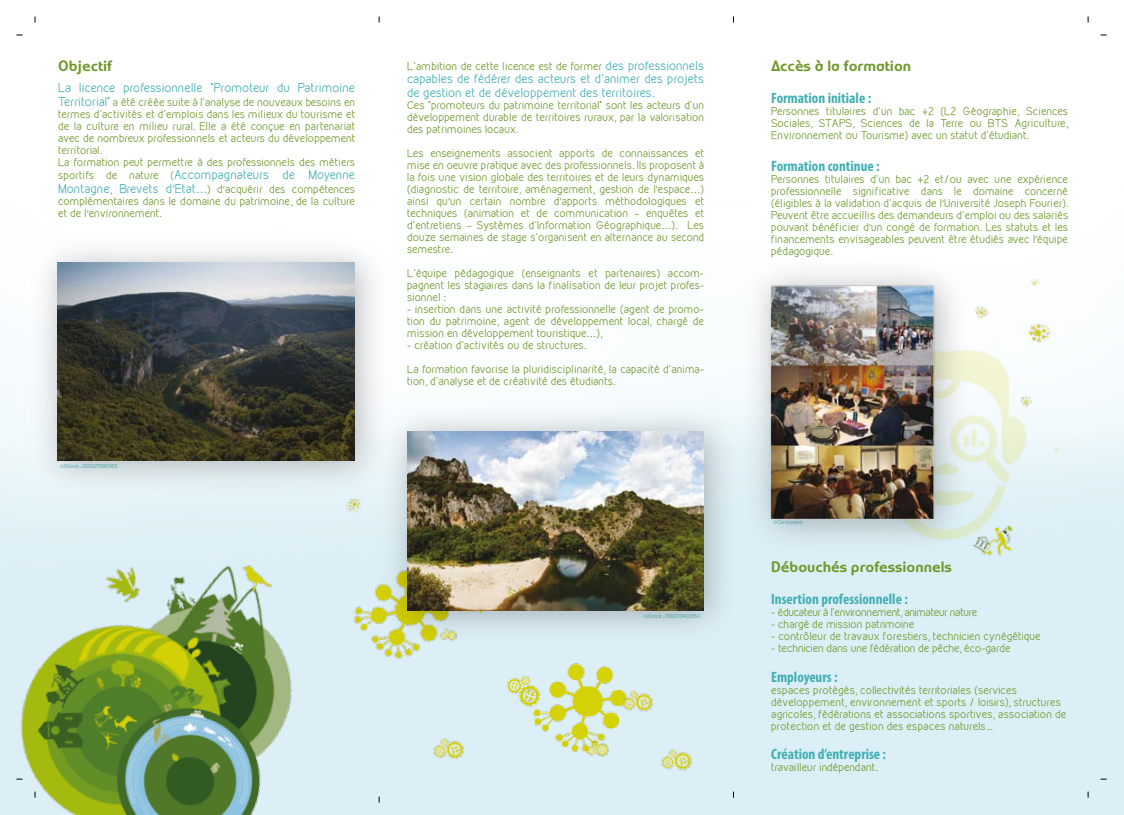
<style>
.page{position:relative;width:1124px;height:815px;background:#fff}
.page>*{position:absolute;margin:0;border:0;box-sizing:border-box;transform-origin:0 0}
.t1{font:700 condensed 15px/32.4px "Myriad Pro";color:#42afb4}
.t2{font:15px "Worldof Water";color:#6f982a}
.t3{font:11.25px/13.5px "Kirvy";letter-spacing:-.01em;color:#42afb4}
.t4{font:10px/12px "Kirvy";color:#6f982a;text-align:justify}
.t5{font:10px "Kirvy";letter-spacing:-.025em;color:#6f982a}
.t6{font:10px "Kirvy";letter-spacing:-.045em;color:#6f982a}
.t7{font:5px "Kirvy";letter-spacing:-.01em;color:#42afb4}
.s1{font-size:11.25px;color:#42afb4}
.s2{font-size:10px;color:#6f982a}
.s3{font-family:"Myriad Pro";font-size:11.25px;color:#42afb4}
.s4{font-family:"Myriad Pro"}
.s5{font-family:"Worldof Water";font-weight:400;font-stretch:normal;color:#6f982a}
</style>
<div class="page">
<img style="left:0;top:21px;width:1123px;height:794px">
<img style="left:654px;top:738px;width:46px;height:46px">
<img style="left:426px;top:727px;width:46px;height:45px">
<div style="left:344px;top:559px;width:114px;height:115px;background:#ddeff6"></div>
<img style="left:1px;top:464px;width:328px;height:351px">
<img style="left:994px;top:350px;width:47px;height:192px">
<img style="left:531px;top:661px;width:97px;height:97px">
<img style="left:994px;top:514px;width:20px;height:42px">
<img style="left:504px;top:672px;width:38px;height:38px">
<img style="left:369px;top:393px;width:380px;height:264px">
<img style="left:408px;top:431px;width:295px;height:180px">
<img style="left:19px;top:224px;width:381px;height:282px">
<img style="left:58px;top:263px;width:296px;height:197px">
<img style="left:615px;top:679px;width:46px;height:46px">
<img style="left:582px;top:733px;width:32px;height:33px">
<img style="left:347px;top:499px;width:13px;height:14px">
<img style="left:725px;top:217px;width:269px;height:358px">
<img style="left:1024px;top:317px;width:30px;height:29px">
<img style="left:972px;top:302px;width:19px;height:18px">
<svg style="left:1029px;top:276px;width:11px;height:11px"></svg>
<img style="left:1018px;top:393px;width:15px;height:15px">
<svg style="left:1053px;top:446px;width:7px;height:7px"></svg>
<p class="t2" style="left:58px;top:57px;width:56px">0bjectif</p>
<p class="t3" style="left:58px;top:81px;width:298px">La licence professionnelle "Promoteur du Patrimoine</p>
<p class="t4" style="left:58px;top:96px;width:299px;text-align:left"><span class="s1">Territorial"</span> a été créée suite à l'analyse de nouveaux besoins en termes d'activités et d'emplois dans les milieux du tourisme et de la culture en milieu rural. Elle a été conçue en partenariat avec de nombreux professionnels et acteurs du développement territorial.<br>La formation peut permettre à des professionnels des métiers</p>
<p class="t3" style="left:58px;top:168px;width:298px"><span class="s2">sportifs de nature (</span>Accompagnateurs de Moyenne</p>
<p class="t4" style="left:58px;top:183px;width:298px"><span class="s1">Montagne, Brevets d</span><span class="s3">’</span><span class="s1">Etat</span><span class="s3">…</span>) d<span class="s4">’</span>acquérir des compétences complémentaires dans le domaine du patrimoine, de la culture et de l<span class="s4">’</span>environnement.</p>
<p class="t7" style="left:61px;top:463px;width:58px"><span class="s4">©</span>iStock_000021586363</p>
<p class="t4" style="left:407px;top:60px;width:298px">L'ambition de cette licence est de former <span class="s1">des professionnels</span></p>
<p class="t3" style="left:407px;top:72px;width:298px">capables de fédérer des acteurs et d'animer des projets de gestion et de développement des territoires.</p>
<p class="t4" style="left:407px;top:99px;width:298px">Ces "promoteurs du patrimoine territorial" sont les acteurs d'un développement durable de territoires ruraux, par la valorisation des patrimoines locaux.</p>
<p class="t4" style="left:407px;top:147px;width:299px">Les enseignements associent apports de connaissances et mise en oeuvre pratique avec des professionnels. Ils proposent à la fois une vision globale des territoires et de leurs dynamiques (diagnostic de territoire, aménagement, gestion de l<span class="s4">’</span>espace<span class="s4">…</span>) ainsi qu<span class="s4">’</span>un certain nombre d<span class="s4">’</span>apports méthodologiques et techniques (animation et de communication <span class="s4">–</span> enquêtes et d'entretiens <span class="s4">–</span> Systèmes d'Information Géographique<span class="s4">…</span>). Les douze semaines de stage s'organisent en alternance au second semestre.</p>
<p class="t4" style="left:407px;top:267px;width:298px">L'équipe pédagogique (enseignants et partenaires) accom&shy;pagnent les stagiaires dans la finalisation de leur projet profes&shy;sionnel :</p>
<p class="t4" style="left:407px;top:303px;width:299px">- insertion dans une activité professionnelle (agent de promo&shy;tion du patrimoine, agent de développement local, chargé de mission en développement touristique<span class="s4">…</span>),</p>
<p class="t4" style="left:407px;top:339px;width:180px">- création d'activités ou de structures.</p>
<p class="t4" style="left:407px;top:363px;width:298px">La formation favorise la pluridisciplinarité, la capacité d'anima&shy;tion, d'analyse et de créativité des étudiants.</p>
<p class="t7" style="left:643px;top:613px;width:58px"><span class="s4">©</span>iStock_000013402850</p>
<p class="t1" style="left:771px;top:49px;width:141px"><span class="s5">Accès à la formation<br></span>Formation initiale :</p>
<p class="t4" style="left:771px;top:105px;width:298px">Personnes titulaires d'un bac +2 (L2 Géographie, Sciences Sociales, STAPS, Sciences de la Terre ou BTS Agriculture, Environnement ou Tourisme) avec un statut d'étudiant.</p>
<p class="t1" style="left:771px;top:150px;width:110px">Formation continue :</p>
<p class="t4" style="left:771px;top:174px;width:299px">Personnes titulaires d'un bac +2et/ou avec une expérience professionnelle significative dans le domaine concerné (éligibles à la validation d'acquis de l<span class="s4">’</span>Université Joseph Fourier).<br>Peuvent être accueillis des demandeurs d'emploi ou des salariés pouvant bénéficier d<span class="s4">’</span>un congé de formation. Les statuts et les financements envisageables peuvent être étudiés avec l<span class="s4">’</span>équipe pédagogique.</p>
<p class="t7" style="left:773px;top:519px;width:31px"><span class="s4">©</span>Cermosem</p>
<p class="t1" style="left:771px;top:550px;width:182px"><span class="s5">Débouchés professionnels<br></span>Insertion professionnelle :</p>
<p class="t6" style="left:771px;top:606px;width:208px">- éducateur à l'environnement, animateur nature</p>
<p class="t4" style="left:771px;top:618px;width:145px">- chargé de mission patrimoine</p>
<p class="t4" style="left:771px;top:630px;width:271px">- contrôleur de travaux forestiers, technicien cynégétique</p>
<p class="t5" style="left:771px;top:642px;width:241px">- technicien dans une fédération de pêche, éco-garde</p>
<p class="t1" style="left:771px;top:661px;width:68px">Employeurs :</p>
<p class="t4" style="left:771px;top:684px;width:297px;text-align:left">espaces protégés, collectivités territoriales (services développement, environnement et sports / loisirs), structures agricoles, fédérations et associations sportives, association de</p>
<p class="t1" style="left:771px;top:738px;width:116px">Création d’entreprise :</p>
<p class="t4" style="left:771px;top:761px;width:108px">travailleur indépendant.</p>
<p class="t4" style="left:771px;top:720px;width:223px">protection et de gestion des espaces naturels...</p>
</div>
